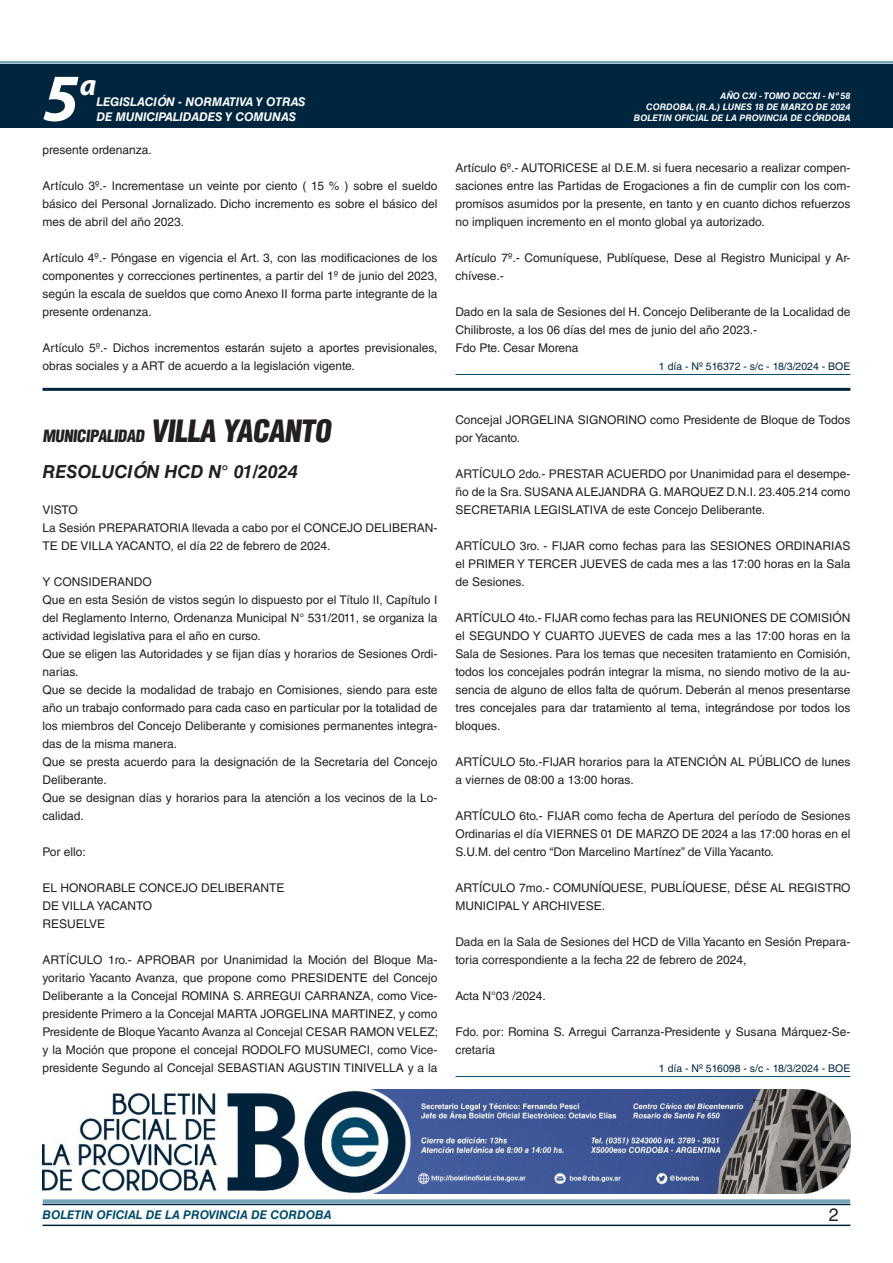
<style>
.page{position:relative;width:893px;height:1263px;background:#fff}
.page>*{position:absolute;margin:0;border:0;box-sizing:border-box;transform-origin:0 0}
.t1{font:italic 700 67.5px "Myriad Pro";color:#fff}
.t2{font:italic 700 30px "Myriad Pro";color:#fff}
.DOC__N{font:italic 700 18px "Helvetica LT Std";color:#231f20}
.t3{font:18px "Helvetica LT Std";color:#231f20}
.BASE{font:900 condensed 16.5px "Helvetica LT Std";color:#231f20}
.TEXTO_BASE{font:12px/18px "Helvetica LT Std";color:#231f20}
.t4{font:italic 700 12px "Helvetica LT Std";color:#fff}
.t5{font:italic 700 12px "Helvetica LT Std";color:#004b6c}
.FECHA_DE_VENCIMIENTO{font:10.5px "Helvetica LT Std";color:#00263f}
.t6{font:italic 700 9px/10.8px "Helvetica LT Std";color:#fff;text-align:right}
.s1{font-size:30px}
</style>
<div class="page">
<div style="left:0;top:61px;width:893px;height:6px;background:#fff;opacity:.75"></div>
<div style="left:0;top:64px;width:893px;height:64px;background:#00263f"></div>
<hr style="left:43px;top:1224px;width:807px;height:2px;background:#00263f">
<div style="left:42px;top:1198px;width:809px;height:8px;background:#fff;opacity:.75"></div>
<hr style="left:455px;top:374px;width:395px;height:1px;background:#004b6c">
<hr style="left:455px;top:1076px;width:395px;height:1px;background:#004b6c">
<hr style="left:43px;top:388px;width:807px;height:3px;background:#00263f">
<img style="left:43px;top:1090px;width:807px;height:103px">
<h1 class="t1" style="left:43px;top:54px;width:38px">5</h1>
<h2 class="t2" style="left:80px;top:66px;width:18px">a</h2>
<p class="t4" style="left:96px;top:95px;width:211px">LEGISLACIÓN - NORMATIVA Y OTRAS</p>
<p class="t4" style="left:96px;top:109px;width:201px">DE MUNICIPALIDADES Y COMUNAS</p>
<p class="TEXTO_BASE" style="left:43px;top:141px;width:111px">presente ordenanza.</p>
<p class="TEXTO_BASE" style="left:43px;top:177px;width:396px;text-align:justify">Artículo 3º.- Incrementase un veinte por ciento ( 15 % ) sobre el sueldo básico del Personal Jornalizado. Dicho incremento es sobre el básico del mes de abril del año 2023.</p>
<p class="TEXTO_BASE" style="left:43px;top:249px;width:396px;text-align:justify">Artículo 4º.- Póngase en vigencia el Art. 3, con las modificaciones de los componentes y correcciones pertinentes, a partir del 1º de junio del 2023, según la escala de sueldos que como Anexo II forma parte integrante de la presente ordenanza.</p>
<p class="TEXTO_BASE" style="left:43px;top:339px;width:396px">Artículo 5º.- Dichos incrementos estarán sujeto a aportes previsionales, obras sociales y a ART de acuerdo a la legislación vigente.</p>
<p class="BASE" style="left:43px;top:425px;width:294px">MUNICIPALIDAD <span class="s1">VILLA YACANTO</span></p>
<p class="DOC__N" style="left:43px;top:460px;width:257px">RESOLUCIÓN HCD N° 01/2024</p>
<p class="TEXTO_BASE" style="left:43px;top:501px;width:37px">VISTO</p>
<p class="TEXTO_BASE" style="left:43px;top:519px;width:396px">La Sesión PREPARATORIA llevada a cabo por el CONCEJO DELIBERAN-<br>TE DE VILLA YACANTO, el día 22 de febrero de 2024.</p>
<p class="TEXTO_BASE" style="left:43px;top:573px;width:111px">Y CONSIDERANDO</p>
<p class="TEXTO_BASE" style="left:43px;top:591px;width:396px;text-align:justify">Que en esta Sesión de vistos según lo dispuesto por el Título II, Capítulo I del Reglamento Interno, Ordenanza Municipal N° 531/2011, se organiza la actividad legislativa para el año en curso.</p>
<p class="TEXTO_BASE" style="left:43px;top:645px;width:396px">Que se eligen las Autoridades y se fijan días y horarios de Sesiones Ordi&shy;narias.</p>
<p class="TEXTO_BASE" style="left:43px;top:681px;width:396px;text-align:justify">Que se decide la modalidad de trabajo en Comisiones, siendo para este año un trabajo conformado para cada caso en particular por la totalidad de los miembros del Concejo Deliberante y comisiones permanentes integra&shy;das de la misma manera.</p>
<p class="TEXTO_BASE" style="left:43px;top:753px;width:396px">Que se presta acuerdo para la designación de la Secretaria del Concejo<br>Deliberante.</p>
<p class="TEXTO_BASE" style="left:43px;top:789px;width:396px">Que se designan días y horarios para la atención a los vecinos de la Lo&shy;calidad.</p>
<p class="TEXTO_BASE" style="left:43px;top:843px;width:45px">Por ello:</p>
<p class="TEXTO_BASE" style="left:43px;top:879px;width:244px">EL HONORABLE CONCEJO DELIBERANTE</p>
<p class="TEXTO_BASE" style="left:43px;top:897px;width:111px">DE VILLA YACANTO</p>
<p class="TEXTO_BASE" style="left:43px;top:915px;width:64px">RESUELVE</p>
<p class="TEXTO_BASE" style="left:43px;top:951px;width:397px;text-align:justify">ARTÍCULO 1ro.- APROBAR por Unanimidad la Moción del Bloque Ma&shy;yoritario Yacanto Avanza, que propone como PRESIDENTE del Concejo Deliberante a la Concejal ROMINA S. ARREGUI CARRANZA, como Vice&shy;presidente Primero a la Concejal MARTA JORGELINA MARTINEZ, y como Presidente de Bloque Yacanto Avanza al Concejal CESAR RAMON VELEZ; y la Moción que propone el concejal RODOLFO MUSUMECI, como Vice&shy;presidente Segundo al Concejal SEBASTIAN AGUSTIN TINIVELLA y a la</p>
<p class="t6" style="left:634px;top:91px;width:218px">AÑO CXI - TOMO DCCXI - Nº 58<br>CORDOBA, (R.A.) LUNES 18 DE MARZO DE 2024<br>BOLETIN OFICIAL DE LA PROVINCIA DE CÓRDOBA</p>
<p class="TEXTO_BASE" style="left:455px;top:159px;width:396px;text-align:justify">Artículo 6º.- AUTORICESE al D.E.M. si fuera necesario a realizar compen&shy;saciones entre las Partidas de Erogaciones a fin de cumplir con los com&shy;promisos asumidos por la presente, en tanto y en cuanto dichos refuerzos no impliquen incremento en el monto global ya autorizado.</p>
<p class="TEXTO_BASE" style="left:455px;top:249px;width:396px">Artículo 7º.- Comuníquese, Publíquese, Dese al Registro Municipal y Ar&shy;chívese.-</p>
<p class="TEXTO_BASE" style="left:455px;top:303px;width:396px">Dado en la sala de Sesiones del H. Concejo Deliberante de la Localidad de<br>Chilibroste, a los 06 días del mes de junio del año 2023.-</p>
<p class="TEXTO_BASE" style="left:455px;top:339px;width:125px">Fdo Pte. Cesar Morena</p>
<p class="FECHA_DE_VENCIMIENTO" style="left:659px;top:360px;width:193px">1 día - Nº 516372 - s/c - 18/3/2024 - BOE</p>
<p class="TEXTO_BASE" style="left:455px;top:411px;width:396px">Concejal JORGELINA SIGNORINO como Presidente de Bloque de Todos por Yacanto.</p>
<p class="TEXTO_BASE" style="left:455px;top:465px;width:396px;text-align:justify">ARTÍCULO 2do.- PRESTAR ACUERDO por Unanimidad para el desempe&shy;ño de la Sra. SUSANA ALEJANDRA G. MARQUEZ D.N.I. 23.405.214 como SECRETARIA LEGISLATIVA de este Concejo Deliberante.</p>
<p class="TEXTO_BASE" style="left:455px;top:537px;width:396px;text-align:justify">ARTÍCULO 3ro. - FIJAR como fechas para las SESIONES ORDINARIAS el PRIMER Y TERCER JUEVES de cada mes a las 17:00 horas en la Sala de Sesiones.</p>
<p class="TEXTO_BASE" style="left:455px;top:609px;width:396px;text-align:justify">ARTÍCULO 4to.- FIJAR como fechas para las REUNIONES DE COMISIÓN el SEGUNDO Y CUARTO JUEVES de cada mes a las 17:00 horas en la Sala de Sesiones. Para los temas que necesiten tratamiento en Comisión, todos los concejales podrán integrar la misma, no siendo motivo de la au&shy;sencia de alguno de ellos falta de quórum. Deberán al menos presentarse tres concejales para dar tratamiento al tema, integrándose por todos los bloques.</p>
<p class="TEXTO_BASE" style="left:455px;top:753px;width:396px">ARTÍCULO 5to.-FIJAR horarios para la ATENCIÓN AL PÚBLICO de lunes a viernes de 08:00 a 13:00 horas.</p>
<p class="TEXTO_BASE" style="left:455px;top:807px;width:396px;text-align:justify">ARTÍCULO 6to.- FIJAR como fecha de Apertura del período de Sesiones Ordinarias el día VIERNES 01 DE MARZO DE 2024 a las 17:00 horas en el S.U.M. del centro “Don Marcelino Martínez” de Villa Yacanto.</p>
<p class="TEXTO_BASE" style="left:455px;top:879px;width:396px">ARTÍCULO 7mo.- COMUNÍQUESE, PUBLÍQUESE, DÉSE AL REGISTRO<br>MUNICIPAL Y ARCHIVESE.</p>
<p class="TEXTO_BASE" style="left:455px;top:933px;width:396px">Dada en la Sala de Sesiones del HCD de Villa Yacanto en Sesión Prepara&shy;toria correspondiente a la fecha 22 de febrero de 2024,</p>
<p class="TEXTO_BASE" style="left:455px;top:987px;width:92px">Acta N°03 /2024.</p>
<p class="TEXTO_BASE" style="left:455px;top:1023px;width:396px">Fdo. por: Romina S. Arregui Carranza-Presidente y Susana Márquez-Se&shy;cretaria</p>
<p class="FECHA_DE_VENCIMIENTO" style="left:659px;top:1062px;width:193px">1 día - Nº 516098 - s/c - 18/3/2024 - BOE</p>
<p class="t5" style="left:43px;top:1208px;width:290px">BOLETIN OFICIAL DE LA PROVINCIA DE CORDOBA</p>
<p class="t3" style="left:829px;top:1204px;width:12px">2</p>
</div>
